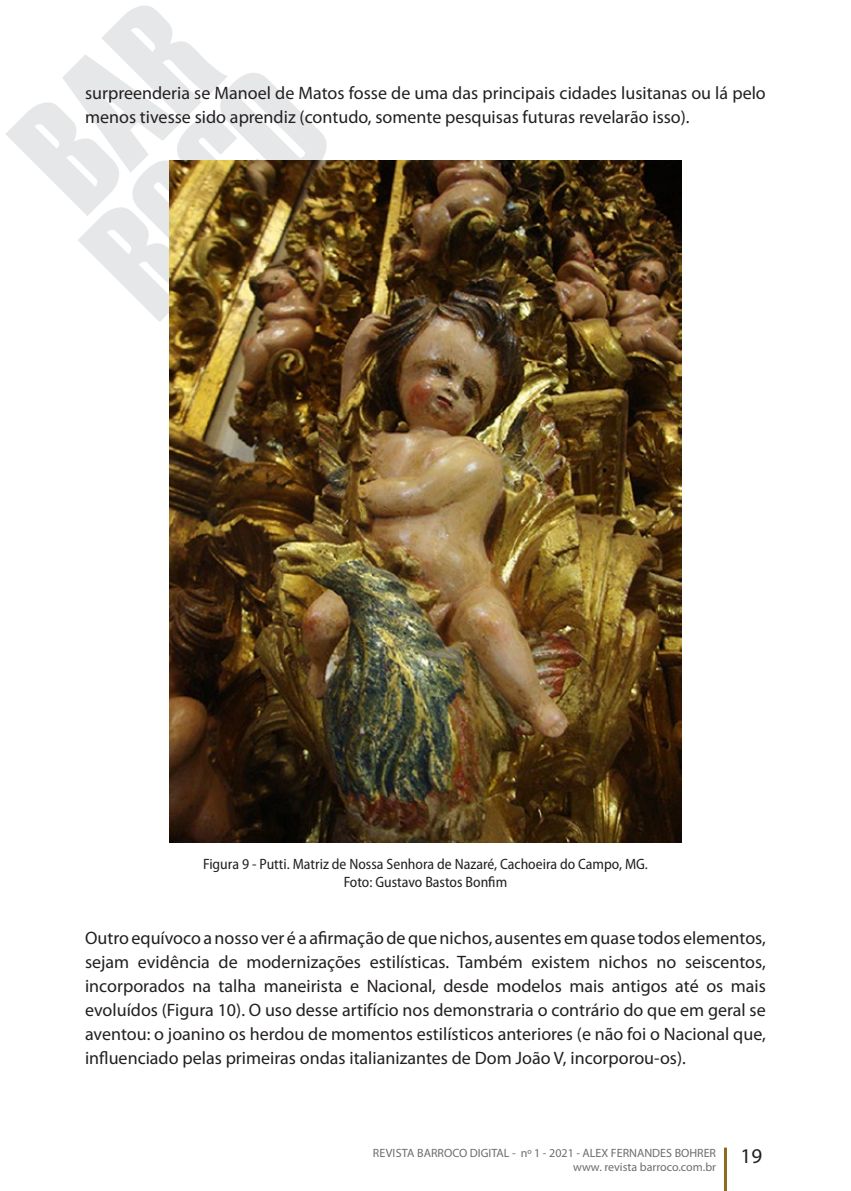
<style>
.page{position:relative;width:851px;height:1191px;background:#fff}
.page>*{position:absolute;margin:0;border:0;box-sizing:border-box;transform-origin:0 0}
.t1{font:21px "Myriad Pro";color:#231f20}
.t2{font:18px/24px "Myriad Pro";color:#231f20}
.t3{font:semi-condensed 15px/18px "Myriad Pro";color:#231f20;text-align:center}
.t4{font:12px/14.4px "Myriad Pro";color:#6c6d70;text-align:right}
</style>
<div class="page">
<hr style="left:723px;top:1147px;width:3px;height:44px;background:#8a6c1b">
<svg style="left:6px;top:6px;width:320px;height:316px"></svg>
<img style="left:170px;top:161px;width:511px;height:681px">
<p class="t2" style="left:85px;top:80px;width:682px">surpreenderia se Manoel de Matos fosse de uma das principais cidades lusitanas ou lá pelo menos tivesse sido aprendiz (contudo, somente pesquisas futuras revelarão isso).</p>
<p class="t3" style="left:203px;top:855px;width:446px">Figura 9 - Putti. Matriz de Nossa Senhora de Nazaré, Cachoeira do Campo, MG.<br>Foto: Gustavo Bastos Bonfim</p>
<p class="t2" style="left:85px;top:925px;width:682px;text-align:justify">Outro equívoco a nosso ver é a afirmação de que nichos, ausentes em quase todos elementos, sejam evidência de modernizações estilísticas. Também existem nichos no seiscentos, incorporados na talha maneirista e Nacional, desde modelos mais antigos até os mais evoluídos (Figura 10). O uso desse artifício nos demonstraria o contrário do que em geral se aventou: o joanino os herdou de momentos estilísticos anteriores (e não foi o Nacional que, influenciado pelas primeiras ondas italianizantes de Dom João V, incorporou-os).</p>
<p class="t4" style="left:372px;top:1145px;width:345px">REVISTA BARROCO DIGITAL - nº 1 - 2021 - ALEX FERNANDES BOHRER www. revista barroco.com.br</p>
<p class="t1" style="left:740px;top:1143px;width:23px">19</p>
</div>
